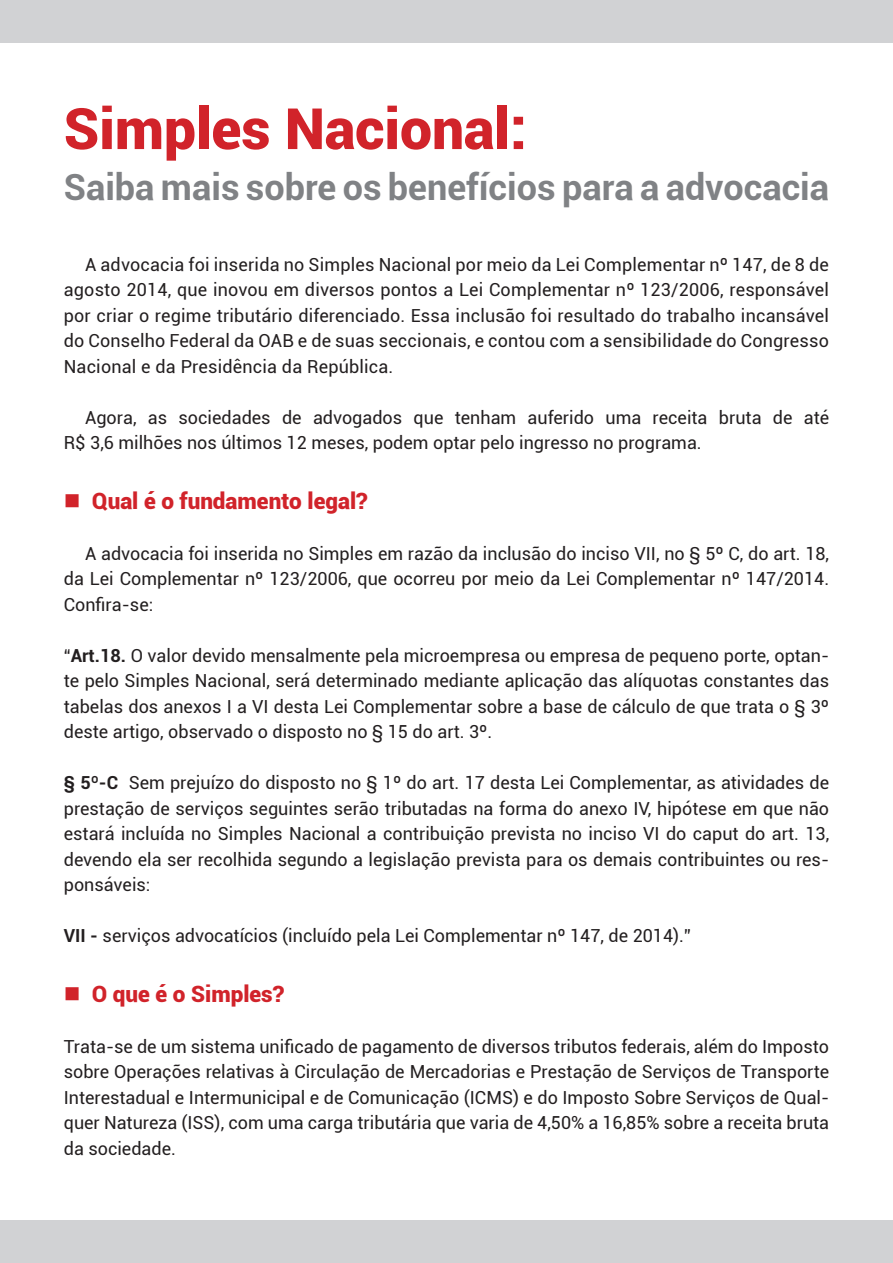
<style>
.page{position:relative;width:893px;height:1263px;background:#fff}
.page>*{position:absolute;margin:0;border:0;box-sizing:border-box;transform-origin:0 0}
.t1{font:900 57px "Roboto";color:#d1232a}
.t2{font:700 36px "Roboto";color:#808285}
.t3{font:900 22.5px "Roboto";color:#d1232a}
.t4{font:18px/25.5px "Roboto";color:#231f20;text-align:justify}
.s1{font-weight:700}
</style>
<div class="page">
<div style="left:0;top:0;width:893px;height:43px;background:#d1d2d4"></div>
<div style="left:0;top:1220px;width:893px;height:43px;background:#d1d2d4"></div>
<h1 class="t1" style="left:64px;top:88px;width:465px">Simples Nacional:</h1>
<h2 class="t2" style="left:64px;top:162px;width:767px">Saiba mais sobre os benefícios para a advocacia</h2>
<p class="t4" style="left:64px;top:251px;width:767px;text-indent:21px">A advocacia foi inserida no Simples Nacional por meio da Lei Complementar nº 147, de 8 de agosto 2014, que inovou em diversos pontos a Lei Complementar nº 123/2006, responsável por criar o regime tributário diferenciado. Essa inclusão foi resultado do trabalho incansável do Conselho Federal da OAB e de suas seccionais, e contou com a sensibilidade do Congresso Nacional e da Presidência da República.</p>
<p class="t4" style="left:64px;top:404px;width:767px;text-indent:21px">Agora, as sociedades de advogados que tenham auferido uma receita bruta de até<br>R$ 3,6 milhões nos últimos 12 meses, podem optar pelo ingresso no programa.</p>
<p class="t3" style="left:64px;top:485px;width:305px">■ Qual é o fundamento legal?</p>
<p class="t4" style="left:64px;top:540px;width:767px;text-indent:21px">A advocacia foi inserida no Simples em razão da inclusão do inciso VII, no § 5º C, do art. 18, da Lei Complementar nº 123/2006, que ocorreu por meio da Lei Complementar nº 147/2014.<br>Confira-se:</p>
<p class="t4" style="left:64px;top:642px;width:767px">“<span class="s1">Art.18.</span> O valor devido mensalmente pela microempresa ou empresa de pequeno porte, optan&shy;te pelo Simples Nacional, será determinado mediante aplicação das alíquotas constantes das tabelas dos anexos I a VI desta Lei Complementar sobre a base de cálculo de que trata o § 3º deste artigo, observado o disposto no § 15 do art. 3º.</p>
<p class="t4" style="left:64px;top:769px;width:767px"><span class="s1">§ 5º-C</span> Sem prejuízo do disposto no § 1º do art. 17 desta Lei Complementar, as atividades de prestação de serviços seguintes serão tributadas na forma do anexo IV, hipótese em que não estará incluída no Simples Nacional a contribuição prevista no inciso VI do caput do art. 13, devendo ela ser recolhida segundo a legislação prevista para os demais contribuintes ou res&shy;ponsáveis:</p>
<p class="t4" style="left:64px;top:922px;width:628px"><span class="s1">VII -</span> serviços advocatícios (incluído pela Lei Complementar nº 147, de 2014).”</p>
<p class="t3" style="left:64px;top:978px;width:222px">■ O que é o Simples?</p>
<p class="t4" style="left:64px;top:1033px;width:767px">Trata-se de um sistema unificado de pagamento de diversos tributos federais, além do Imposto sobre Operações relativas à Circulação de Mercadorias e Prestação de Serviços de Transporte Interestadual e Intermunicipal e de Comunicação (ICMS) e do Imposto Sobre Serviços de Qual&shy;quer Natureza (ISS), com uma carga tributária que varia de 4,50% a 16,85% sobre a receita bruta da sociedade.</p>
</div>
